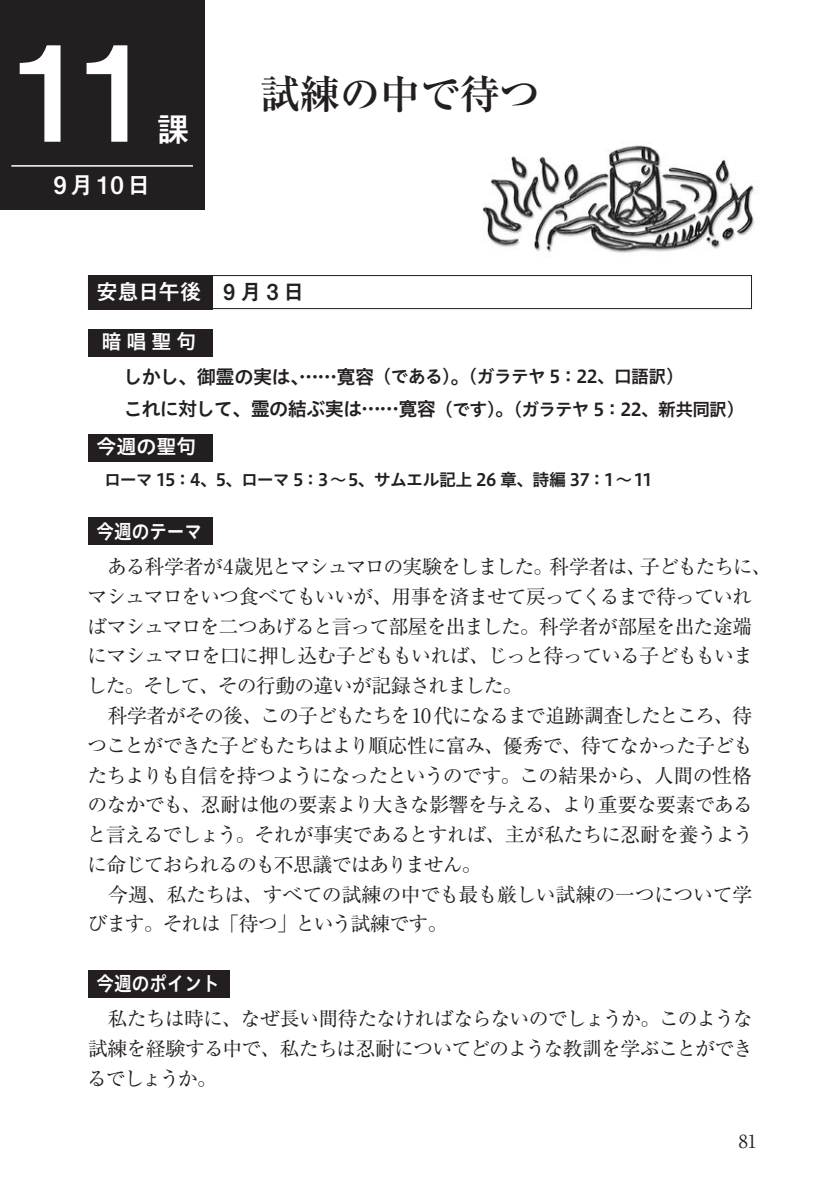
<style>
.page{position:relative;width:840px;height:1191px;background:#fff}
.page>*{position:absolute;margin:0;border:0;box-sizing:border-box;transform-origin:0 0}
.t1{font:700 132px "Mi Go MB1 Std De";color:#fff}
.t2{font:700 40px "Ryumin Pro";color:#231f20}
.t3{font:700 34px "Mi Go MB1 Std De";color:#fff}
.t4{font:700 24px "Mi Go MB1 Std De";letter-spacing:.125em;color:#fff}
.t5{font:700 22px "Mi Go MB1 Std De";letter-spacing:-.05em;color:#fff}
.t6{font:20px "Hiragino UD Sans Std W6";color:#fff;scale:.88 1}
.t7{font:20px "Hiragino UD Sans Std W6";color:#fff}
.t8{font:19.8px/29.8px "Ryumin Pro";letter-spacing:-.04em;color:#231f20}
.t9{font:19.2px "Hiragino UD Sans Std W6";letter-spacing:-.045em;color:#231f20}
.t10{font:18px "Ryumin Pro";color:#231f20}
.t11{font:17.8px "Hiragino UD Sans Std W6";letter-spacing:-.03em;color:#231f20}
.t12{font:17px "Hiragino UD Sans Std W6";letter-spacing:-.05em;color:#231f20}
.s1{color:#231f20}
.s2{font-size:19.2px}
.s3{font-size:17.8px}
</style>
<div class="page">
<div style="left:88px;top:275px;width:663px;height:34px;border:1px solid #231f20"></div>
<div style="left:88px;top:275px;width:125px;height:34px;background:#231f20"></div>
<div style="left:88px;top:329px;width:125px;height:27px;background:#231f20"></div>
<div style="left:88px;top:434px;width:125px;height:27px;background:#231f20"></div>
<div style="left:88px;top:518px;width:125px;height:27px;background:#231f20"></div>
<div style="left:0;top:0;width:204px;height:209px;background:#231f20"></div>
<hr style="left:11px;top:165px;width:182px;height:2px;background:#fff">
<img style="left:482px;top:143px;width:273px;height:110px">
<div style="left:88px;top:970px;width:142px;height:28px;background:#231f20"></div>
<h1 class="t1" style="left:14px;top:-7px;width:142px">11</h1>
<h3 class="t3" style="left:156px;top:103px;width:35px">課</h3>
<p class="t4" style="left:53px;top:167px;width:99px">9月10日</p>
<h2 class="t2" style="left:260px;top:62px;width:281px">試練の中で待つ</h2>
<p class="t5" style="left:96px;top:275px;width:210px">安息日午後<span class="s1">　9 月 3 日</span></p>
<p class="t7" style="left:101px;top:326px;width:96px">暗唱聖句</p>
<p class="t11" style="left:105px;top:363px;width:580px"><span class="s2">　しかし、御霊の実は、……寛容</span>（である）<span class="s2">。</span>（ガラテヤ 5：22、口語訳）</p>
<p class="t9" style="left:105px;top:394px;width:640px">　これに対して、霊の結ぶ実は……寛容<span class="s3">（です）</span>。<span class="s3">（ガラテヤ 5：22、新共同訳）</span></p>
<p class="t7" style="left:96px;top:431px;width:121px">今週の聖句　</p>
<p class="t12" style="left:104px;top:467px;width:550px">ローマ 15：4、5、ローマ 5：3～5、サムエル記上 26 章、詩編 37：1～11</p>
<p class="t6" style="left:96px;top:516px;width:121px">今週のテーマ</p>
<p class="t8" style="left:87px;top:550px;width:685px;text-indent:20px">ある科学者が4歳児とマシュマロの実験をしました。科学者は、子どもたちに、マシュマロをいつ食べてもいいが、用事を済ませて戻ってくるまで待っていればマシュマロを二つあげると言って部屋を出ました。科学者が部屋を出た途端にマシュマロを口に押し込む子どももいれば、じっと待っている子どももいました。そして、その行動の違いが記録されました。</p>
<p class="t8" style="left:87px;top:699px;width:667px;text-align:justify;text-indent:21px">科学者がその後、この子どもたちを10代になるまで追跡調査したところ、待つことができた子どもたちはより順応性に富み、優秀で、待てなかった子どもたちよりも自信を持つようになったというのです。この結果から、人間の性格のなかでも、忍耐は他の要素より大きな影響を与える、より重要な要素であると言えるでしょう。それが事実であるとすれば、主が私たちに忍耐を養うように命じておられるのも不思議ではありません。</p>
<p class="t8" style="left:87px;top:878px;width:666px;text-indent:20px">今週、私たちは、すべての試練の中でも最も厳しい試練の一つについて学びます。それは「待つ」という試練です。</p>
<p class="t6" style="left:96px;top:968px;width:142px">今週のポイント</p>
<p class="t8" style="left:87px;top:1002px;width:667px;text-align:justify;text-indent:20px">私たちは時に、なぜ長い間待たなければならないのでしょうか。このような試練を経験する中で、私たちは忍耐についてどのような教訓を学ぶことができるでしょうか。</p>
<p class="t10" style="left:738px;top:1126px;width:19px">81</p>
</div>
